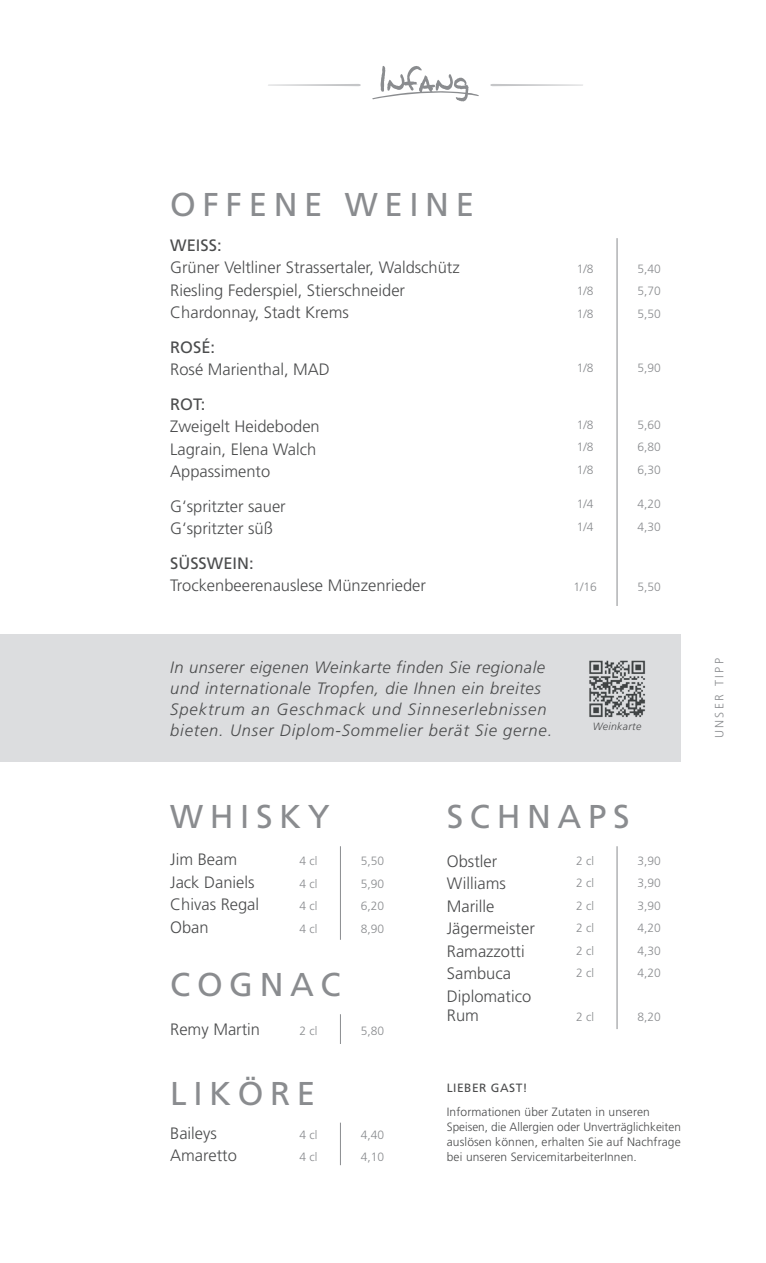
<style>
.page{position:relative;width:766px;height:1263px;background:#fff}
.page>*{position:absolute;margin:0;border:0;box-sizing:border-box;transform-origin:0 0}
.t1{font:33px "Frutiger LT Std";letter-spacing:.2em;color:#8a8c8f}
.t2{font:300 16.5px/22.5px "Frutiger LT Std";color:#4b4c4d}
.t3{font:italic 300 16.5px "Frutiger LT Std";letter-spacing:.04em;color:#4b4c4d}
.t4{font:italic 300 16.5px "Frutiger LT Std";letter-spacing:.06em;color:#4b4c4d}
.t5{font:16.5px "Frutiger LT Std";color:#4b4c4d}
.t6{font:300 12px "Frutiger LT Std";color:#8a8c8f}
.t7{font:300 12px/15px "Frutiger LT Std";letter-spacing:.01em;color:#4b4c4d;text-align:justify}
.t8{font:12px "Frutiger LT Std";letter-spacing:.04em;color:#4b4c4d}
.t9{font:300 12px "Frutiger LT Std";letter-spacing:.2em;color:#8a8c8f}
.t10{font:italic 300 10.5px "Frutiger LT Std";letter-spacing:.03em;color:#4b4c4d}
</style>
<div class="page">
<hr style="left:616px;top:238px;width:1px;height:368px;background:#8a8c8f">
<hr style="left:340px;top:846px;width:1px;height:94px;background:#8a8c8f">
<hr style="left:616px;top:846px;width:1px;height:183px;background:#8a8c8f">
<hr style="left:340px;top:1123px;width:1px;height:42px;background:#8a8c8f">
<hr style="left:340px;top:1014px;width:1px;height:30px;background:#8a8c8f">
<div style="left:0;top:634px;width:680px;height:128px;background:#dcdddf"></div>
<img style="left:589px;top:660px;width:56px;height:57px">
<svg style="left:372px;top:66px;width:107px;height:35px"></svg>
<svg style="left:268px;top:84px;width:92px;height:2px"></svg>
<svg style="left:490px;top:84px;width:93px;height:2px"></svg>
<p class="t1" style="left:170px;top:185px;width:305px">OFFENE WEINE</p>
<p class="t5" style="left:170px;top:235px;width:53px">WEISS:</p>
<p class="t2" style="left:170px;top:256px;width:291px">Grüner Veltliner Strassertaler, Waldschütz</p>
<p class="t2" style="left:170px;top:279px;width:236px">Riesling Federspiel, Stierschneider</p>
<p class="t2" style="left:170px;top:301px;width:180px">Chardonnay, Stadt Krems</p>
<p class="t5" style="left:170px;top:337px;width:46px">ROSÉ:</p>
<p class="t2" style="left:170px;top:358px;width:161px">Rosé Marienthal, MAD</p>
<p class="t5" style="left:170px;top:394px;width:37px">ROT:</p>
<p class="t2" style="left:170px;top:415px;width:151px">Zweigelt Heideboden</p>
<p class="t2" style="left:170px;top:438px;width:148px">Lagrain, Elena Walch</p>
<p class="t2" style="left:170px;top:460px;width:101px">Appassimento</p>
<p class="t2" style="left:170px;top:495px;width:117px">G‘spritzter sauer</p>
<p class="t2" style="left:170px;top:517px;width:104px">G‘spritzter süß</p>
<p class="t5" style="left:170px;top:553px;width:85px">SÜSSWEIN:</p>
<p class="t2" style="left:170px;top:574px;width:257px">Trockenbeerenauslese Münzenrieder</p>
<p class="t6" style="left:576px;top:262px;width:18px">1/8</p>
<p class="t6" style="left:576px;top:284px;width:18px">1/8</p>
<p class="t6" style="left:576px;top:307px;width:18px">1/8</p>
<p class="t6" style="left:637px;top:262px;width:25px">5,40</p>
<p class="t6" style="left:637px;top:284px;width:25px">5,70</p>
<p class="t6" style="left:637px;top:307px;width:25px">5,50</p>
<p class="t6" style="left:576px;top:361px;width:18px">1/8</p>
<p class="t6" style="left:637px;top:361px;width:25px">5,90</p>
<p class="t6" style="left:576px;top:418px;width:18px">1/8</p>
<p class="t6" style="left:576px;top:440px;width:18px">1/8</p>
<p class="t6" style="left:576px;top:463px;width:18px">1/8</p>
<p class="t6" style="left:576px;top:497px;width:18px">1/4</p>
<p class="t6" style="left:576px;top:520px;width:18px">1/4</p>
<p class="t6" style="left:637px;top:418px;width:25px">5,60</p>
<p class="t6" style="left:637px;top:440px;width:25px">6,80</p>
<p class="t6" style="left:637px;top:463px;width:25px">6,30</p>
<p class="t6" style="left:637px;top:497px;width:25px">4,20</p>
<p class="t6" style="left:637px;top:520px;width:25px">4,30</p>
<p class="t6" style="left:573px;top:580px;width:25px">1/16</p>
<p class="t6" style="left:637px;top:580px;width:25px">5,50</p>
<p class="t3" style="left:170px;top:658px;width:376px">In unserer eigenen Weinkarte finden Sie regionale</p>
<p class="t3" style="left:170px;top:679px;width:372px">und internationale Tropfen, die Ihnen ein breites</p>
<p class="t4" style="left:170px;top:700px;width:378px">Spektrum an Geschmack und Sinneserlebnissen</p>
<p class="t3" style="left:170px;top:721px;width:383px">bieten. Unser Diplom-Sommelier berät Sie gerne.</p>
<p class="t10" style="left:592px;top:720px;width:50px">Weinkarte</p>
<p class="t1" style="left:170px;top:798px;width:161px">WHISKY</p>
<p class="t1" style="left:446px;top:798px;width:184px">SCHNAPS</p>
<p class="t2" style="left:170px;top:849px;width:68px">Jim Beam</p>
<p class="t2" style="left:170px;top:871px;width:86px">Jack Daniels</p>
<p class="t2" style="left:170px;top:894px;width:90px">Chivas Regal</p>
<p class="t2" style="left:170px;top:916px;width:40px">Oban</p>
<p class="t6" style="left:299px;top:854px;width:19px">4 cl</p>
<p class="t6" style="left:299px;top:877px;width:19px">4 cl</p>
<p class="t6" style="left:299px;top:899px;width:19px">4 cl</p>
<p class="t6" style="left:299px;top:922px;width:19px">4 cl</p>
<p class="t1" style="left:170px;top:965px;width:172px">COGNAC</p>
<p class="t6" style="left:360px;top:854px;width:25px">5,50</p>
<p class="t6" style="left:360px;top:877px;width:25px">5,90</p>
<p class="t6" style="left:360px;top:899px;width:25px">6,20</p>
<p class="t6" style="left:360px;top:922px;width:25px">8,90</p>
<p class="t2" style="left:170px;top:1018px;width:91px">Remy Martin</p>
<p class="t6" style="left:299px;top:1024px;width:19px">2 cl</p>
<p class="t6" style="left:360px;top:1024px;width:25px">5,80</p>
<p class="t2" style="left:446px;top:850px;width:52px">Obstler</p>
<p class="t2" style="left:446px;top:872px;width:61px">Williams</p>
<p class="t2" style="left:446px;top:895px;width:49px">Marille</p>
<p class="t2" style="left:446px;top:917px;width:89px">Jägermeister<br>Ramazzotti<br>Sambuca</p>
<p class="t2" style="left:446px;top:986px;width:86px;line-height:19.5px">Diplomatico<br>Rum</p>
<p class="t6" style="left:576px;top:854px;width:19px">2 cl</p>
<p class="t6" style="left:576px;top:876px;width:19px">2 cl</p>
<p class="t6" style="left:576px;top:899px;width:19px">2 cl</p>
<p class="t6" style="left:576px;top:921px;width:19px">2 cl</p>
<p class="t6" style="left:576px;top:944px;width:19px">2 cl</p>
<p class="t6" style="left:576px;top:966px;width:19px">2 cl</p>
<p class="t6" style="left:576px;top:1010px;width:19px">2 cl</p>
<p class="t6" style="left:637px;top:854px;width:25px">3,90</p>
<p class="t6" style="left:637px;top:876px;width:25px">3,90</p>
<p class="t6" style="left:637px;top:899px;width:25px">3,90</p>
<p class="t6" style="left:637px;top:921px;width:25px">4,20</p>
<p class="t6" style="left:637px;top:944px;width:25px">4,30</p>
<p class="t6" style="left:637px;top:966px;width:25px">4,20</p>
<p class="t6" style="left:637px;top:1010px;width:25px">8,20</p>
<p class="t1" style="left:170px;top:1074px;width:146px">LIKÖRE</p>
<p class="t2" style="left:170px;top:1122px;width:48px">Baileys</p>
<p class="t2" style="left:170px;top:1145px;width:68px">Amaretto</p>
<p class="t6" style="left:299px;top:1128px;width:19px">4 cl</p>
<p class="t6" style="left:299px;top:1150px;width:19px">4 cl</p>
<p class="t6" style="left:360px;top:1128px;width:25px">4,40</p>
<p class="t6" style="left:360px;top:1150px;width:25px">4,10</p>
<p class="t8" style="left:446px;top:1081px;width:82px">LIEBER GAST!</p>
<p class="t7" style="left:446px;top:1104px;width:204px">Informationen über Zutaten in unseren</p>
<p class="t7" style="left:446px;top:1119px;width:235px">Speisen, die Allergien oder Unverträglichkeiten auslösen können, erhalten Sie auf Nachfrage bei unseren ServicemitarbeiterInnen.</p>
<p class="t9" style="left:712px;top:738px;width:82px;rotate:-90deg">UNSER TIPP</p>
</div>
